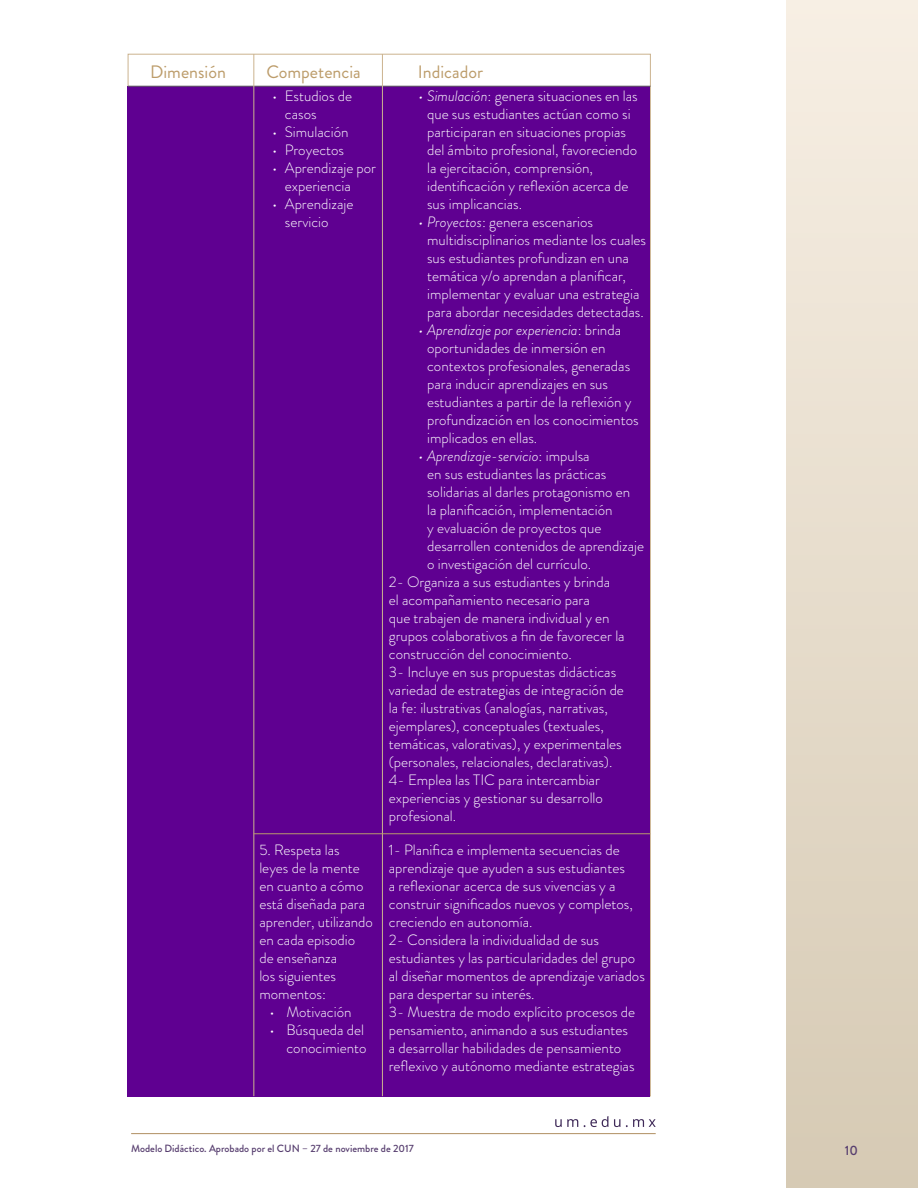
<style>
.page{position:relative;width:918px;height:1188px;background:#fff}
.page>*{position:absolute;margin:0;border:0;box-sizing:border-box;transform-origin:0 0}
.t1{font:18px "Brandon Grotesque";color:#bc9c6a}
.t2{font:300 15px/18px "Brandon Grotesque";color:#fff}
.t3{font:italic 300 15px "Brandon Grotesque";color:#fff}
.t4{font:500 13.5px "Brandon Grotesque";color:#573e6f}
.t5{font:500 10.5px "Brandon Grotesque";color:#573e6f}
.s1{font-style:italic}
.s2{font-style:normal}
</style>
<div class="page">
<div style="left:127px;top:86px;width:523px;height:1010px;background:#5f0091"></div>
<svg style="left:555px;top:1119px;width:23px;height:8px"></svg>
<svg style="left:584px;top:1116px;width:24px;height:11px"></svg>
<svg style="left:614px;top:1119px;width:6px;height:8px"></svg>
<svg style="left:626px;top:1119px;width:30px;height:8px"></svg>
<hr style="left:131px;top:1133px;width:525px;height:1px;background:#b08f61">
<div style="left:787px;top:0;width:131px;height:1188px;background:linear-gradient(to bottom,#f7efe4,#d6cab4)"></div>
<hr style="left:128px;top:86px;width:523px;height:1px;background:#646363">
<hr style="left:254px;top:54px;width:1px;height:1042px;background:#cbb38f">
<hr style="left:382px;top:54px;width:1px;height:1042px;background:#cbb38f">
<hr style="left:254px;top:833px;width:396px;height:1px;background:#ba9b6c">
<p class="t1" style="left:150px;top:59px;width:77px">Dimensión</p>
<p class="t1" style="left:266px;top:59px;width:96px">Competencia</p>
<p class="t1" style="left:418px;top:59px;width:67px">Indicador</p>
<p class="t2" style="left:285px;top:87px;width:69px;text-indent:-13px">• Estudios de casos</p>
<p class="t2" style="left:272px;top:123px;width:78px">• Simulación</p>
<p class="t2" style="left:272px;top:141px;width:74px">• Proyectos</p>
<p class="t2" style="left:285px;top:159px;width:93px;text-indent:-13px">• Aprendizaje por experiencia</p>
<p class="t2" style="left:285px;top:195px;width:70px;text-indent:-13px">• Aprendizaje servicio</p>
<p class="t2" style="left:427px;top:87px;width:212px;text-indent:-9px"><span class="s1">• Simulación</span>: genera situaciones en las que sus estudiantes actúan como si participaran en situaciones propias del ámbito profesional, favoreciendo la ejercitación, comprensión, identificación y reflexión acerca de sus implicancias.</p>
<p class="t2" style="left:427px;top:213px;width:221px;text-indent:-9px"><span class="s1">• Proyectos</span>: genera escenarios multidisciplinarios mediante los cuales sus estudiantes profundizan en una temática y/o aprendan a planificar, implementar y evaluar una estrategia para abordar necesidades detectadas.</p>
<p class="t2" style="left:427px;top:321px;width:213px;text-indent:-9px"><span class="s1">• Aprendizaje por experiencia</span>: brinda oportunidades de inmersión en contextos profesionales, generadas para inducir aprendizajes en sus estudiantes a partir de la reflexión y profundización en los conocimientos implicados en ellas.</p>
<p class="t3" style="left:419px;top:446px;width:173px">• Aprendizaje-servicio<span class="s2">: impulsa</span></p>
<p class="t2" style="left:427px;top:465px;width:181px">en sus estudiantes las prácticas</p>
<p class="t2" style="left:427px;top:483px;width:205px">solidarias al darles protagonismo en</p>
<p class="t2" style="left:427px;top:501px;width:187px">la planificación, implementación</p>
<p class="t2" style="left:427px;top:519px;width:176px">y evaluación de proyectos que</p>
<p class="t2" style="left:427px;top:537px;width:219px">desarrollen contenidos de aprendizaje</p>
<p class="t2" style="left:427px;top:555px;width:165px">o investigación del currículo.</p>
<p class="t2" style="left:389px;top:573px;width:223px">2- Organiza a sus estudiantes y brinda</p>
<p class="t2" style="left:389px;top:591px;width:203px">el acompañamiento necesario para</p>
<p class="t2" style="left:389px;top:609px;width:222px">que trabajen de manera individual y en</p>
<p class="t2" style="left:389px;top:627px;width:237px">grupos colaborativos a fin de favorecer la</p>
<p class="t2" style="left:389px;top:645px;width:185px">construcción del conocimiento.</p>
<p class="t2" style="left:389px;top:663px;width:229px">3- Incluye en sus propuestas didácticas</p>
<p class="t2" style="left:389px;top:681px;width:237px">variedad de estrategias de integración de</p>
<p class="t2" style="left:389px;top:699px;width:221px">la fe: ilustrativas (analogías, narrativas,</p>
<p class="t2" style="left:389px;top:717px;width:217px">ejemplares), conceptuales (textuales,</p>
<p class="t2" style="left:389px;top:735px;width:235px">temáticas, valorativas), y experimentales</p>
<p class="t2" style="left:389px;top:753px;width:225px">(personales, relacionales, declarativas).</p>
<p class="t2" style="left:389px;top:771px;width:213px">4- Emplea las TIC para intercambiar</p>
<p class="t2" style="left:389px;top:789px;width:216px">experiencias y gestionar su desarrollo</p>
<p class="t2" style="left:389px;top:807px;width:69px">profesional.</p>
<p class="t2" style="left:259px;top:841px;width:115px">5. Respeta las<br>leyes de la mente en cuanto a cómo está diseñada para aprender, utilizando en cada episodio de enseñanza<br>los siguientes momentos:</p>
<p class="t2" style="left:269px;top:1003px;width:84px">• Motivación</p>
<p class="t2" style="left:269px;top:1021px;width:99px;text-align:right">• Búsqueda del conocimiento</p>
<p class="t2" style="left:389px;top:841px;width:258px">1- Planifica e implementa secuencias de aprendizaje que ayuden a sus estudiantes<br>a reflexionar acerca de sus vivencias y a construir significados nuevos y completos, creciendo en autonomía.<br>2- Considera la individualidad de sus estudiantes y las particularidades del grupo al diseñar momentos de aprendizaje variados para despertar su interés.<br>3- Muestra de modo explícito procesos de pensamiento, animando a sus estudiantes<br>a desarrollar habilidades de pensamiento reflexivo y autónomo mediante estrategias</p>
<p class="t5" style="left:131px;top:1142px;width:284px">Modelo Didáctico. Aprobado por el CUN – 27 de noviembre de 2017</p>
<p class="t4" style="left:845px;top:1141px;width:15px">10</p>
</div>
